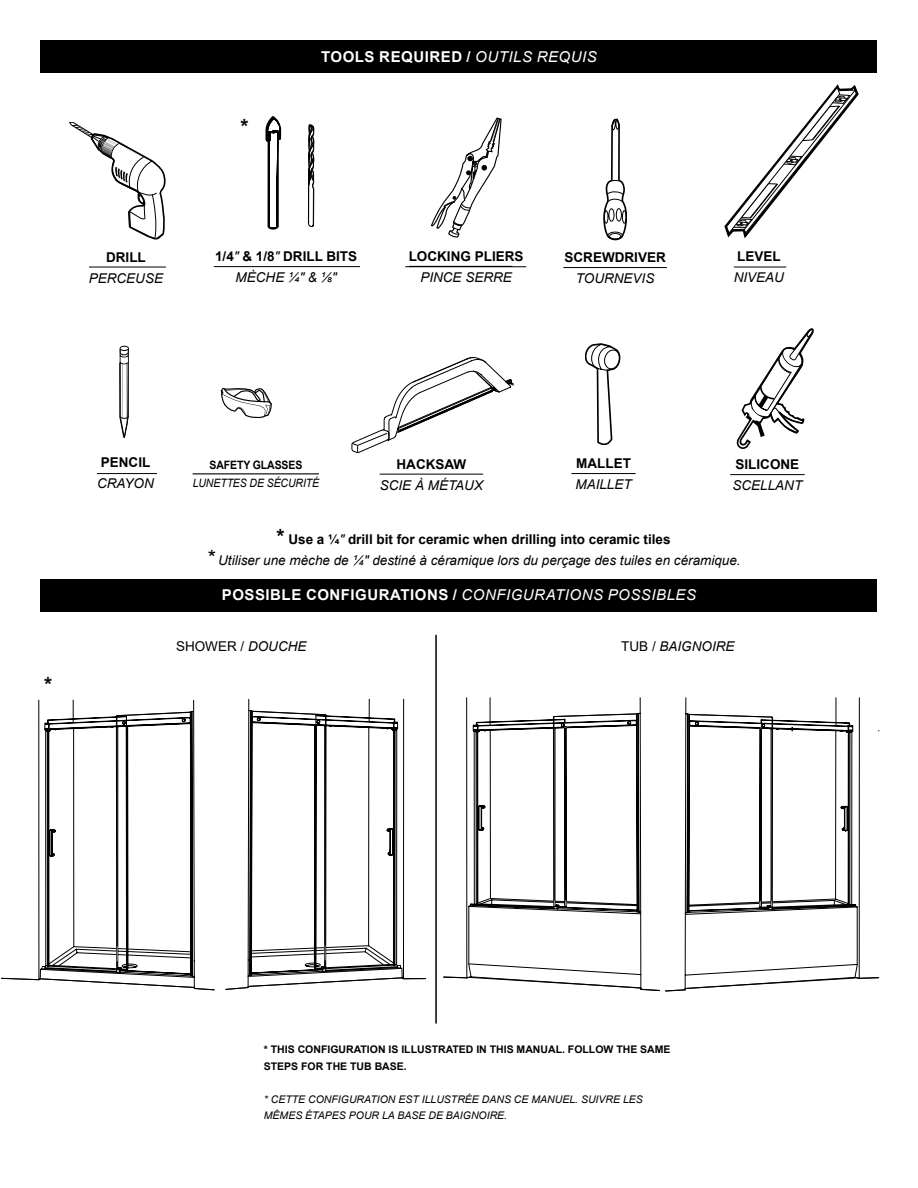
<style>
.page{position:relative;width:918px;height:1188px;background:#fff}
.page>*{position:absolute;margin:0;border:0;box-sizing:border-box;transform-origin:0 0}
.t1{font:700 21px "Arial";color:#000}
.t2{font:700 16.5px "Arial";letter-spacing:.035em;color:#fff}
.t3{font:700 15px "Arial";letter-spacing:.035em;color:#fff}
.t4{font:italic 13.5px/21px "Arial";color:#000;text-align:center}
.t5{font:700 13.5px/21px "Arial";color:#000;text-align:center}
.t6{font:13.5px "Arial";color:#000}
.t7{font:italic 11.55px "Arial";letter-spacing:-.01em;color:#000;scale:.91 1}
.t8{font:700 11.55px "Arial";letter-spacing:-.01em;color:#000;scale:.91 1}
.t9{font:italic 10.5px/16.5px "Arial";color:#000}
.t10{font:700 10.5px/16.5px "Arial";color:#000}
.s1{font-weight:400;font-style:italic}
.s2{font-weight:700;font-style:normal;font-size:21px}
.s3{font-weight:700;font-style:normal}
.s4{font-size:21px}
.s5{font-style:italic}
.s6{font-style:normal}
</style>
<div class="page">
<div style="left:40px;top:40px;width:838px;height:33px;background:#000"></div>
<div style="left:40px;top:579px;width:838px;height:32px;background:#000"></div>
<hr style="left:89px;top:267px;width:77px;height:1px;background:#000">
<svg style="left:69px;top:122px;width:97px;height:118px"></svg>
<hr style="left:214px;top:266px;width:146px;height:1px;background:#000">
<svg style="left:265px;top:116px;width:50px;height:114px"></svg>
<hr style="left:730px;top:474px;width:75px;height:1px;background:#000">
<svg style="left:736px;top:328px;width:78px;height:121px"></svg>
<svg style="left:585px;top:343px;width:35px;height:102px"></svg>
<hr style="left:571px;top:473px;width:65px;height:1px;background:#000">
<hr style="left:97px;top:473px;width:60px;height:1px;background:#000">
<svg style="left:119px;top:345px;width:10px;height:93px"></svg>
<hr style="left:563px;top:267px;width:104px;height:1px;background:#000">
<svg style="left:603px;top:119px;width:24px;height:121px"></svg>
<hr style="left:734px;top:267px;width:52px;height:1px;background:#000">
<svg style="left:724px;top:84px;width:135px;height:154px"></svg>
<svg style="left:221px;top:388px;width:51px;height:30px"></svg>
<hr style="left:193px;top:473px;width:126px;height:1px;background:#000">
<svg style="left:351px;top:357px;width:163px;height:97px"></svg>
<hr style="left:380px;top:474px;width:103px;height:1px;background:#000">
<svg style="left:430px;top:117px;width:72px;height:121px"></svg>
<hr style="left:435px;top:635px;width:2px;height:388px;background:#000">
<hr style="left:406px;top:266px;width:120px;height:1px;background:#000">
<svg style="left:1px;top:712px;width:214px;height:279px"></svg>
<svg style="left:225px;top:711px;width:201px;height:279px"></svg>
<svg style="left:443px;top:698px;width:437px;height:294px"></svg>
<p class="t5" style="left:106px;top:247px;width:41px">DRILL</p>
<p class="t4" style="left:89px;top:268px;width:76px">PERCEUSE</p>
<h1 class="t1" style="left:241px;top:112px;width:10px">*</h1>
<p class="t3" style="left:321px;top:46px;width:277px">TOOLS REQUIRED / <span class="s1">OUTILS REQUIS</span></p>
<p class="t5" style="left:215px;top:246px;width:144px">1/4<span class="s1">"</span> &amp; 1/8<span class="s1">"</span> DRILL BITS<br><span class="s1">MÈCHE 1/4" &amp; 1/8"</span></p>
<p class="t5" style="left:409px;top:246px;width:116px">LOCKING PLIERS</p>
<p class="t4" style="left:420px;top:267px;width:93px">PINCE SERRE</p>
<p class="t5" style="left:565px;top:247px;width:103px">SCREWDRIVER</p>
<p class="t4" style="left:576px;top:268px;width:80px">TOURNEVIS</p>
<p class="t5" style="left:737px;top:246px;width:45px">LEVEL</p>
<p class="t4" style="left:734px;top:267px;width:52px">NIVEAU</p>
<h1 class="t1" style="left:44px;top:669px;width:10px">*</h1>
<p class="t5" style="left:101px;top:452px;width:51px">PENCIL</p>
<p class="t4" style="left:97px;top:473px;width:58px">CRAYON</p>
<p class="t8" style="left:209px;top:456px;width:104px">SAFETY GLASSES</p>
<p class="t7" style="left:193px;top:475px;width:140px">LUNETTES DE SÉCURITÉ</p>
<p class="t5" style="left:397px;top:453px;width:71px">HACKSAW</p>
<p class="t4" style="left:380px;top:474px;width:105px">SCIE À MÉTAUX</p>
<p class="t5" style="left:576px;top:453px;width:56px">MALLET</p>
<p class="t4" style="left:575px;top:474px;width:58px">MAILLET</p>
<p class="t5" style="left:736px;top:454px;width:65px">SILICONE</p>
<p class="t4" style="left:733px;top:475px;width:71px">SCELLANT</p>
<p class="t4" style="left:206px;top:529px;width:536px"><span class="s2">*</span> <span class="s3">Use a ¼</span>" <span class="s3">drill bit for ceramic when drilling into ceramic tiles<br></span><span class="s4">*</span> Utiliser une mèche de ¼" destiné à céramique lors du perçage des tuiles en céramique.</p>
<p class="t3" style="left:222px;top:585px;width:476px">POSSIBLE CONFIGURATIONS / <span class="s1">CONFIGURATIONS POSSIBLES</span></p>
<p class="t2" style="left:198px;top:584px;width:523px">POSSIBLE CONFIGURATIONS / <span class="s1">CONFIGURATIONS POSSIBLES</span></p>
<p class="t6" style="left:176px;top:637px;width:132px">SHOWER / <span class="s5">DOUCHE</span></p>
<p class="t4" style="left:621px;top:636px;width:115px"><span class="s6">TUB /</span> BAIGNOIRE</p>
<p class="t10" style="left:264px;top:1042px;width:408px">* THIS CONFIGURATION IS ILLUSTRATED IN THIS MANUAL. FOLLOW THE SAME<br>STEPS FOR THE TUB BASE.</p>
<p class="t9" style="left:264px;top:1091px;width:381px">* CETTE CONFIGURATION EST ILLUSTRÉE DANS CE MANUEL. SUIVRE LES<br>MÊMES ÉTAPES POUR LA BASE DE BAIGNOIRE.</p>
</div>
